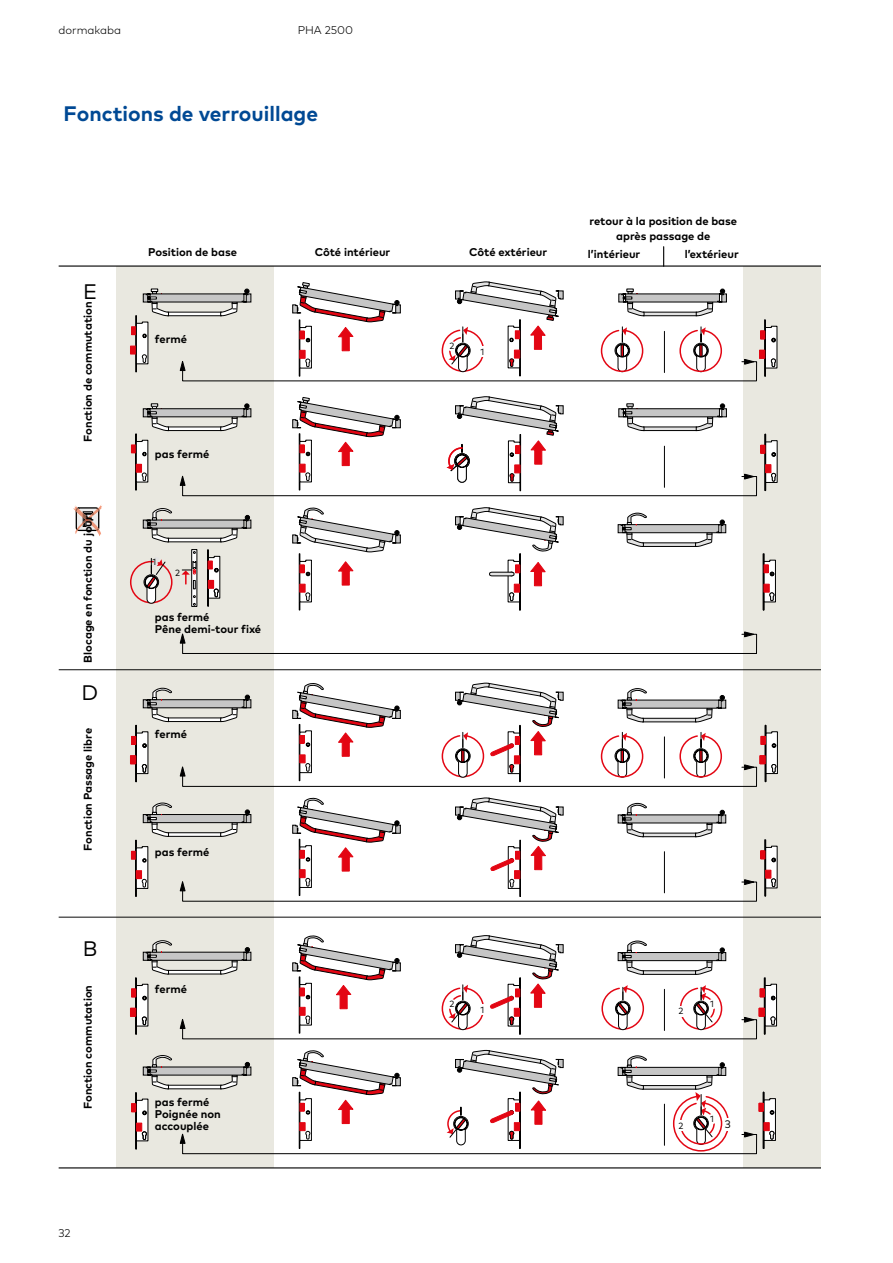
<style>
.page{position:relative;width:893px;height:1263px;background:#fff}
.page>*{position:absolute;margin:0;border:0;box-sizing:border-box;transform-origin:0 0}
.t1{font:700 21px "Mark Pro";color:#004994}
.t2{font:21px "Mark Pro";color:#000}
.t3{font:20.25px "Mark Pro";color:#000}
.t4{font:700 11.25px/12px "Mark Pro";color:#000}
.t5{font:300 11.25px "Mark Pro";color:#000}
.t6{font:10.95px "Mark Pro";color:#000}
.t7{font:9px "Mark Pro";color:#000}
</style>
<div class="page">
<div style="left:743px;top:266px;width:60px;height:902px;background:#e9e8e0"></div>
<div style="left:117px;top:266px;width:157px;height:902px;background:#e9e8e0"></div>
<svg style="left:663px;top:247px;width:1px;height:18px"></svg>
<svg style="left:601px;top:940px;width:125px;height:79px"></svg>
<hr style="left:664px;top:989px;width:1px;height:41px;background:#000">
<svg style="left:292px;top:935px;width:109px;height:84px"></svg>
<div style="left:764px;top:977px;width:1px;height:57px;border:1px solid #000"></div>
<div style="left:763px;top:1092px;width:1px;height:57px;border:1px solid #000"></div>
<svg style="left:441px;top:935px;width:123px;height:84px"></svg>
<div style="left:136px;top:978px;width:1px;height:56px;border:1px solid #000"></div>
<div style="left:131px;top:989px;width:5px;height:8px;border:1px solid #e30613"></div>
<div style="left:130px;top:1008px;width:6px;height:8px;background:#e30613"></div>
<div style="left:136px;top:1092px;width:1px;height:57px;border:1px solid #000"></div>
<div style="left:131px;top:1103px;width:5px;height:9px;border:1px solid #e30613"></div>
<div style="left:765px;top:725px;width:1px;height:57px;border:1px solid #000"></div>
<div style="left:760px;top:755px;width:5px;height:9px;background:#e30613"></div>
<svg style="left:761px;top:731px;width:17px;height:43px"></svg>
<div style="left:765px;top:839px;width:1px;height:57px;border:1px solid #000"></div>
<div style="left:760px;top:851px;width:5px;height:8px;border:1px solid #e30613"></div>
<svg style="left:761px;top:846px;width:17px;height:42px"></svg>
<div style="left:136px;top:725px;width:1px;height:57px;border:1px solid #000"></div>
<div style="left:131px;top:736px;width:5px;height:9px;border:1px solid #e30613"></div>
<div style="left:130px;top:756px;width:6px;height:8px;background:#e30613"></div>
<div style="left:135px;top:840px;width:2px;height:57px;border:1px solid #000"></div>
<div style="left:131px;top:851px;width:5px;height:8px;background:#e30613"></div>
<div style="left:131px;top:851px;width:5px;height:8px;border:1px solid #e30613"></div>
<svg style="left:600px;top:289px;width:127px;height:72px"></svg>
<hr style="left:664px;top:331px;width:1px;height:41px;background:#000">
<svg style="left:617px;top:512px;width:109px;height:35px"></svg>
<svg style="left:292px;top:282px;width:109px;height:79px"></svg>
<div style="left:299px;top:553px;width:1px;height:57px;border:1px solid #000"></div>
<svg style="left:299px;top:560px;width:13px;height:9px"></svg>
<svg style="left:339px;top:561px;width:13px;height:8px"></svg>
<svg style="left:292px;top:507px;width:109px;height:45px"></svg>
<div style="left:765px;top:434px;width:1px;height:57px;border:1px solid #000"></div>
<div style="left:760px;top:445px;width:5px;height:8px;border:1px solid #e30613"></div>
<svg style="left:761px;top:440px;width:17px;height:43px"></svg>
<div style="left:765px;top:320px;width:1px;height:56px;border:1px solid #000"></div>
<div style="left:760px;top:331px;width:5px;height:8px;border:1px solid #e30613"></div>
<div style="left:759px;top:350px;width:6px;height:8px;background:#e30613"></div>
<svg style="left:761px;top:326px;width:16px;height:42px"></svg>
<div style="left:763px;top:553px;width:1px;height:57px;border:1px solid #000"></div>
<svg style="left:763px;top:560px;width:13px;height:42px"></svg>
<svg style="left:441px;top:281px;width:123px;height:80px"></svg>
<div style="left:519px;top:553px;width:1px;height:57px;border:1px solid #000"></div>
<svg style="left:507px;top:560px;width:13px;height:9px"></svg>
<svg style="left:532px;top:562px;width:12px;height:7px"></svg>
<svg style="left:455px;top:507px;width:109px;height:45px"></svg>
<svg style="left:73px;top:505px;width:29px;height:31px"></svg>
<div style="left:136px;top:315px;width:1px;height:57px;border:1px solid #000"></div>
<div style="left:131px;top:326px;width:5px;height:9px;border:1px solid #e30613"></div>
<div style="left:130px;top:346px;width:6px;height:8px;background:#e30613"></div>
<div style="left:135px;top:434px;width:2px;height:56px;border:1px solid #000"></div>
<div style="left:131px;top:445px;width:5px;height:8px;background:#e30613"></div>
<div style="left:131px;top:445px;width:5px;height:8px;border:1px solid #e30613"></div>
<svg style="left:130px;top:508px;width:122px;height:96px"></svg>
<svg style="left:181px;top:569px;width:576px;height:333px"></svg>
<svg style="left:132px;top:688px;width:120px;height:89px"></svg>
<svg style="left:744px;top:764px;width:11px;height:7px"></svg>
<svg style="left:136px;top:802px;width:116px;height:90px"></svg>
<svg style="left:744px;top:878px;width:11px;height:8px"></svg>
<svg style="left:182px;top:1019px;width:575px;height:135px"></svg>
<svg style="left:132px;top:940px;width:120px;height:89px"></svg>
<svg style="left:744px;top:984px;width:33px;height:42px"></svg>
<svg style="left:132px;top:1055px;width:120px;height:89px"></svg>
<svg style="left:744px;top:1098px;width:32px;height:43px"></svg>
<svg style="left:182px;top:361px;width:575px;height:136px"></svg>
<svg style="left:179px;top:631px;width:578px;height:23px"></svg>
<svg style="left:132px;top:289px;width:120px;height:82px"></svg>
<svg style="left:744px;top:359px;width:11px;height:6px"></svg>
<svg style="left:136px;top:403px;width:116px;height:83px"></svg>
<svg style="left:744px;top:473px;width:11px;height:7px"></svg>
<div style="left:802px;top:266px;width:19px;height:902px;background:#e9e8e0"></div>
<hr style="left:59px;top:265px;width:762px;height:2px;background:#000">
<hr style="left:59px;top:917px;width:762px;height:1px;background:#000">
<hr style="left:59px;top:669px;width:762px;height:1px;background:#000">
<hr style="left:59px;top:1167px;width:762px;height:1px;background:#000">
<p class="t5" style="left:58px;top:21px;width:64px">dormakaba</p>
<p class="t5" style="left:298px;top:21px;width:57px">PHA 2500</p>
<h1 class="t1" style="left:64px;top:98px;width:256px">Fonctions de verrouillage</h1>
<h1 class="t2" style="left:83px;top:279px;width:16px">E</h1>
<p class="t4" style="left:81px;top:442px;width:142px;rotate:-90deg">Fonction de commutation</p>
<h2 class="t3" style="left:82px;top:508px;width:15px">F</h2>
<p class="t4" style="left:81px;top:663px;width:149px;rotate:-90deg">Blocage en fonction du jour</p>
<h1 class="t2" style="left:81px;top:680px;width:18px">D</h1>
<p class="t4" style="left:81px;top:851px;width:124px;rotate:-90deg">Fonction Passage libre</p>
<h1 class="t2" style="left:83px;top:936px;width:16px">B</h1>
<p class="t4" style="left:81px;top:1109px;width:126px;rotate:-90deg">Fonction commutation</p>
<p class="t5" style="left:58px;top:1224px;width:14px">32</p>
<p class="t4" style="left:148px;top:246px;width:90px">Position de base</p>
<p class="t4" style="left:315px;top:246px;width:77px">Côté intérieur</p>
<p class="t4" style="left:469px;top:246px;width:80px">Côté extérieur</p>
<p class="t4" style="left:155px;top:332px;width:34px">fermé</p>
<p class="t4" style="left:155px;top:447px;width:56px">pas fermé</p>
<p class="t7" style="left:153px;top:557px;width:5px">1</p>
<p class="t7" style="left:175px;top:567px;width:6px">2</p>
<p class="t4" style="left:155px;top:610px;width:108px">pas fermé<br>Pêne demi-tour fixé</p>
<p class="t4" style="left:155px;top:727px;width:34px">fermé</p>
<p class="t4" style="left:155px;top:845px;width:56px">pas fermé</p>
<p class="t4" style="left:155px;top:982px;width:34px">fermé</p>
<p class="t4" style="left:155px;top:1095px;width:67px">pas fermé<br>Poignée non accouplée</p>
<p class="t7" style="left:450px;top:341px;width:6px">2</p>
<p class="t7" style="left:480px;top:346px;width:5px">1</p>
<p class="t7" style="left:450px;top:998px;width:6px">2</p>
<p class="t7" style="left:480px;top:1004px;width:5px">1</p>
<p class="t4" style="left:590px;top:213px;width:149px;line-height:15px;text-align:center">retour à la position de base après passage de</p>
<p class="t4" style="left:588px;top:248px;width:54px">l’intérieur</p>
<p class="t4" style="left:685px;top:248px;width:56px">l’extérieur</p>
<p class="t7" style="left:679px;top:1006px;width:6px">2</p>
<p class="t7" style="left:710px;top:998px;width:5px">1</p>
<p class="t7" style="left:710px;top:1113px;width:5px">1</p>
<p class="t7" style="left:679px;top:1120px;width:6px">2</p>
<p class="t6" style="left:725px;top:1118px;width:8px">3</p>
</div>
